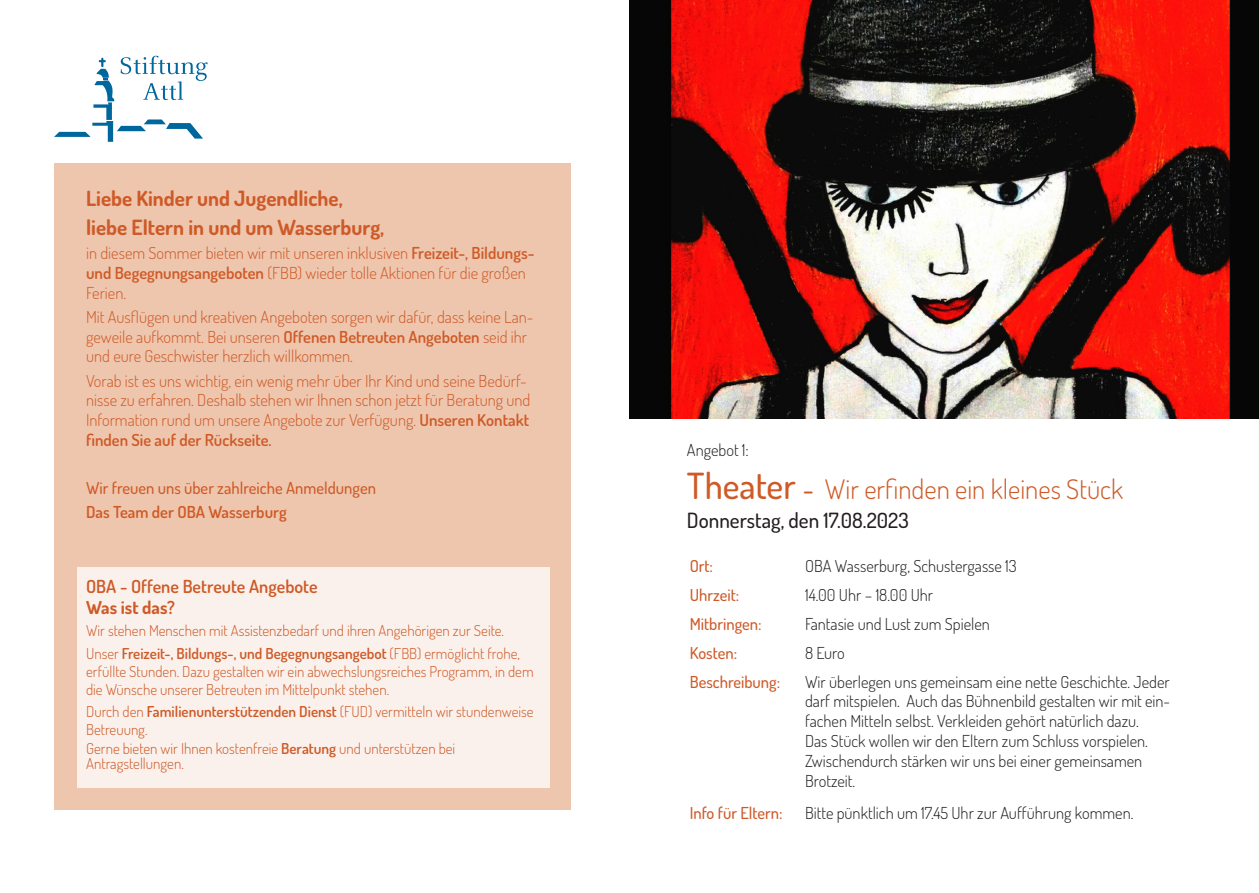
<style>
.page{position:relative;width:1259px;height:893px;background:#fff}
.page>*{position:absolute;margin:0;border:0;box-sizing:border-box;transform-origin:0 0}
.t1{font:300 27px "Dosis";color:#ce5a27}
.t2{font:700 21px "Dosis";color:#ce5a27}
.t3{font:500 21px "Dosis";color:#231f20}
.t4{font:600 18px "Dosis";color:#ce5a27}
.t5{font:700 18px "Dosis";color:#ce5a27}
.t6{font:300 16.5px/19.8px "Dosis";color:#ce5a27}
.t7{font:300 16.5px/19.8px "Dosis";color:#231f20;text-align:justify}
.t8{font:500 16.5px "Dosis";color:#ce5a27}
.t9{font:600 16.5px "Dosis";color:#ce5a27}
.t10{font:300 15px/18px "Dosis";color:#ce5a27}
.s1{font-weight:600}
.s2{font-weight:500;font-size:36px}
.s3{font-weight:500}
</style>
<div class="page">
<img style="left:629px;top:0;width:630px;height:419px">
<div style="left:54px;top:163px;width:517px;height:646px;background:#eec6ae"></div>
<div style="left:77px;top:567px;width:473px;height:220px;background:#fbf1ec"></div>
<svg style="left:54px;top:56px;width:154px;height:86px"></svg>
<p class="t2" style="left:86px;top:184px;width:258px">Liebe Kinder und Jugendliche,</p>
<p class="t2" style="left:86px;top:214px;width:300px">liebe Eltern in und um Wasserburg,</p>
<p class="t6" style="left:86px;top:243px;width:450px">in diesem Sommer bieten wir mit unseren inklusiven <span class="s1">Freizeit-, Bildungs&shy;und Begegnungsangeboten</span> (FBB) wieder tolle Aktionen für die großen<br>Ferien.</p>
<p class="t6" style="left:86px;top:306px;width:449px">Mit Ausflügen und kreativen Angeboten sorgen wir dafür, dass keine Lan&shy;geweile aufkommt. Bei unseren <span class="s1">Offenen Betreuten Angeboten</span> seid ihr und eure Geschwister herzlich willkommen.</p>
<p class="t6" style="left:86px;top:370px;width:446px">Vorab ist es uns wichtig, ein wenig mehr über Ihr Kind und seine Bedürf&shy;nisse zu erfahren. Deshalb stehen wir Ihnen schon jetzt für Beratung und Information rund um unsere Angebote zur Verfügung. <span class="s1">Unseren Kontakt finden Sie auf der Rückseite.</span></p>
<p class="t8" style="left:86px;top:477px;width:291px">Wir freuen uns über zahlreiche Anmeldungen</p>
<p class="t9" style="left:86px;top:501px;width:202px">Das Team der OBA Wasserburg</p>
<p class="t4" style="left:86px;top:574px;width:233px">OBA - Offene Betreute Angebote</p>
<p class="t5" style="left:86px;top:596px;width:90px">Was ist das?</p>
<p class="t10" style="left:86px;top:621px;width:419px">Wir stehen Menschen mit Assistenzbedarf und ihren Angehörigen zur Seite.</p>
<p class="t10" style="left:86px;top:644px;width:449px">Unser <span class="s1">Freizeit-, Bildungs-, und Begegnungsangebot</span> (FBB) ermöglicht frohe, erfüllte Stunden. Dazu gestalten wir ein abwechslungsreiches Programm, in dem die Wünsche unserer Betreuten im Mittelpunkt stehen.</p>
<p class="t10" style="left:86px;top:702px;width:449px">Durch den <span class="s1">Familienunterstützenden Dienst</span> (FUD) vermitteln wir stundenweise<br>Betreuung.</p>
<p class="t10" style="left:86px;top:741px;width:371px;line-height:15px">Gerne bieten wir Ihnen kostenfreie <span class="s1">Beratung</span> und unterstützen bei<br>Antragstellungen.</p>
<p class="t7" style="left:687px;top:440px;width:63px">Angebot 1:</p>
<p class="t1" style="left:687px;top:471px;width:438px"><span class="s2">Theater</span> <span class="s3">-</span> Wir erfinden ein kleines Stück</p>
<p class="t3" style="left:687px;top:506px;width:223px">Donnerstag, den 17.08.2023</p>
<p class="t8" style="left:690px;top:555px;width:25px">Ort:</p>
<p class="t7" style="left:805px;top:555px;width:213px">OBA Wasserburg, Schustergasse 13</p>
<p class="t8" style="left:690px;top:584px;width:51px">Uhrzeit:</p>
<p class="t7" style="left:805px;top:584px;width:130px">14.00 Uhr – 18.00 Uhr</p>
<p class="t8" style="left:690px;top:613px;width:73px">Mitbringen:</p>
<p class="t7" style="left:805px;top:613px;width:186px">Fantasie und Lust zum Spielen</p>
<p class="t8" style="left:690px;top:642px;width:49px">Kosten:</p>
<p class="t7" style="left:805px;top:642px;width:41px">8 Euro</p>
<p class="t8" style="left:690px;top:671px;width:92px">Beschreibung:</p>
<p class="t7" style="left:805px;top:671px;width:367px">Wir überlegen uns gemeinsam eine nette Geschichte. Jeder darf mitspielen. Auch das Bühnenbild gestalten wir mit ein&shy;fachen Mitteln selbst. Verkleiden gehört natürlich dazu.</p>
<p class="t7" style="left:805px;top:730px;width:344px">Das Stück wollen wir den Eltern zum Schluss vorspielen.</p>
<p class="t7" style="left:805px;top:750px;width:339px">Zwischendurch stärken wir uns bei einer gemeinsamen<br>Brotzeit.</p>
<p class="t8" style="left:690px;top:802px;width:94px">Info für Eltern:</p>
<p class="t7" style="left:805px;top:802px;width:330px">Bitte pünktlich um 17.45 Uhr zur Aufführung kommen.</p>
</div>
